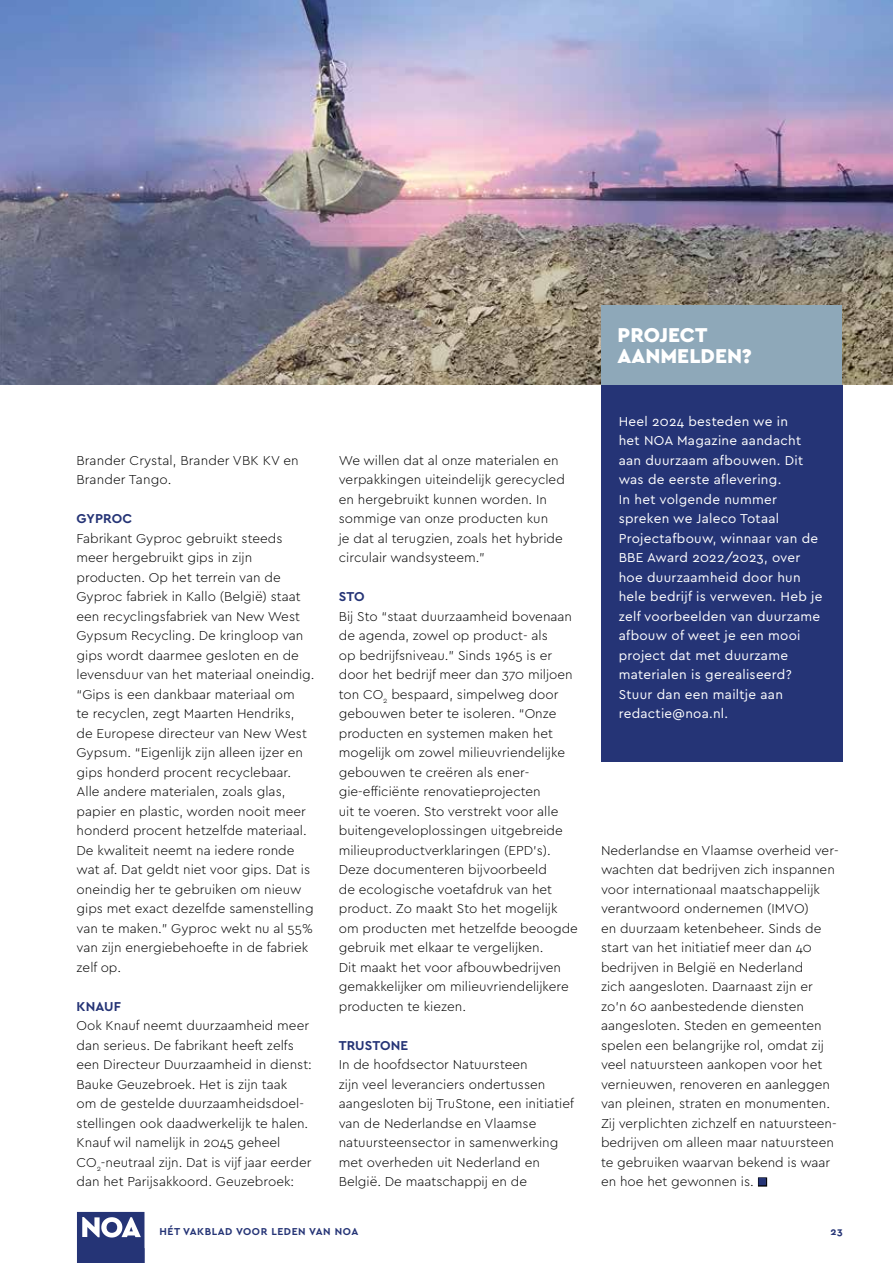
<style>
.page{position:relative;width:893px;height:1263px;background:#fff}
.page>*{position:absolute;margin:0;border:0;box-sizing:border-box;transform-origin:0 0}
.t1{font:900 21px/21px "Cera Pro";color:#fff}
.t2{font:300 13.5px/19.5px "Cera Pro";color:#000}
.t3{font:13.5px/19.5px "Cera Pro";letter-spacing:.02em;color:#fff}
.t4{font:700 13.5px "Cera Pro";letter-spacing:.01em;color:#253476}
.t5{font:700 10.5px "Cera Pro";letter-spacing:.05em;color:#253476}
</style>
<div class="page">
<img style="left:0;top:0;width:893px;height:385px">
<div style="left:601px;top:385px;width:241px;height:376px;background:#253476"></div>
<div style="left:602px;top:305px;width:240px;height:80px;background:#8ea8b9"></div>
<svg style="left:77px;top:1212px;width:67px;height:51px"></svg>
<p class="t2" style="left:77px;top:450px;width:224px">Brander Crystal, Brander VBK KV en<br>Brander Tango.</p>
<p class="t4" style="left:77px;top:510px;width:57px">GYPROC</p>
<p class="t2" style="left:77px;top:528px;width:239px">Fabrikant Gyproc gebruikt steeds meer hergebruikt gips in zijn producten. Op het terrein van de Gyproc fabriek in Kallo (België) staat een recyclingsfabriek van New West Gypsum Recycling. De kringloop van gips wordt daarmee gesloten en de levensduur van het materiaal oneindig. “Gips is een dankbaar materiaal om<br>te recyclen, zegt Maarten Hendriks,<br>de Europese directeur van New West Gypsum. “Eigenlijk zijn alleen ijzer en gips honderd procent recyclebaar.<br>Alle andere materialen, zoals glas, papier en plastic, worden nooit meer honderd procent hetzelfde materiaal.<br>De kwaliteit neemt na iedere ronde wat af. Dat geldt niet voor gips. Dat is oneindig her te gebruiken om nieuw gips met exact dezelfde samenstelling van te maken.” Gyproc wekt nu al 55% van zijn energiebehoefte in de fabriek zelf op.</p>
<p class="t4" style="left:77px;top:997px;width:46px">KNAUF</p>
<p class="t2" style="left:77px;top:1015px;width:237px">Ook Knauf neemt duurzaamheid meer dan serieus. De fabrikant heeft zelfs een Directeur Duurzaamheid in dienst:<br>Bauke Geuzebroek. Het is zijn taak<br>om de gestelde duurzaamheidsdoel&shy;stellingen ook daadwerkelijk te halen.<br>Knauf wil namelijk in 2045 geheel CO<sub>2</sub>-neutraal zijn. Dat is vijf jaar eerder dan het Parijsakkoord. Geuzebroek:</p>
<p class="t2" style="left:339px;top:450px;width:228px">We willen dat al onze materialen en verpakkingen uiteindelijk gerecycled en hergebruikt kunnen worden. In sommige van onze producten kun<br>je dat al terugzien, zoals het hybride circulair wandsysteem.”</p>
<p class="t4" style="left:339px;top:588px;width:27px">STO</p>
<p class="t2" style="left:339px;top:606px;width:241px">Bij Sto “staat duurzaamheid bovenaan de agenda, zowel op product- als<br>op bedrijfsniveau.” Sinds 1965 is er door het bedrijf meer dan 370 miljoen ton CO<sub>2</sub> bespaard, simpelweg door gebouwen beter te isoleren. “Onze producten en systemen maken het mogelijk om zowel milieuvriendelijke gebouwen te creëren als ener&shy;gie-efficiënte renovatieprojecten<br>uit te voeren. Sto verstrekt voor alle buitengeveloplossingen uitgebreide milieuproductverklaringen (EPD's).<br>Deze documenteren bijvoorbeeld<br>de ecologische voetafdruk van het product. Zo maakt Sto het mogelijk om producten met hetzelfde beoogde gebruik met elkaar te vergelijken.<br>Dit maakt het voor afbouwbedrijven gemakkelijker om milieuvriendelijkere producten te kiezen.</p>
<p class="t4" style="left:339px;top:1036px;width:71px">TRUSTONE</p>
<p class="t2" style="left:339px;top:1054px;width:237px">In de hoofdsector Natuursteen<br>zijn veel leveranciers ondertussen aangesloten bij TruStone, een initiatief van de Nederlandse en Vlaamse natuursteensector in samenwerking met overheden uit Nederland en België. De maatschappij en de</p>
<h1 class="t1" style="left:618px;top:324px;width:136px">PROJECT<br>AANMELDEN?</h1>
<p class="t3" style="left:619px;top:411px;width:205px">Heel 2024 besteden we in<br>het NOA Magazine aandacht aan duurzaam afbouwen. Dit was de eerste aflevering.<br>In het volgende nummer spreken we Jaleco Totaal<br>Projectafbouw, winnaar van de<br>BBE Award 2022/2023, over hoe duurzaamheid door hun hele bedrijf is verweven. Heb je zelf voorbeelden van duurzame afbouw of weet je een mooi project dat met duurzame materialen is gerealiseerd?<br>Stuur dan een mailtje aan redactie@noa.nl.</p>
<p class="t2" style="left:601px;top:840px;width:239px">Nederlandse en Vlaamse overheid ver&shy;wachten dat bedrijven zich inspannen voor internationaal maatschappelijk verantwoord ondernemen (IMVO)<br>en duurzaam ketenbeheer. Sinds de start van het initiatief meer dan 40 bedrijven in België en Nederland<br>zich aangesloten. Daarnaast zijn er zo'n 60 aanbestedende diensten aangesloten. Steden en gemeenten spelen een belangrijke rol, omdat zij veel natuursteen aankopen voor het vernieuwen, renoveren en aanleggen van pleinen, straten en monumenten.<br>Zij verplichten zichzelf en natuursteen&shy;bedrijven om alleen maar natuursteen te gebruiken waarvan bekend is waar en hoe het gewonnen is. ■</p>
<p class="t5" style="left:159px;top:1225px;width:200px">HÉT VAKBLAD VOOR LEDEN VAN NOA</p>
<p class="t5" style="left:830px;top:1225px;width:14px">23</p>
</div>
